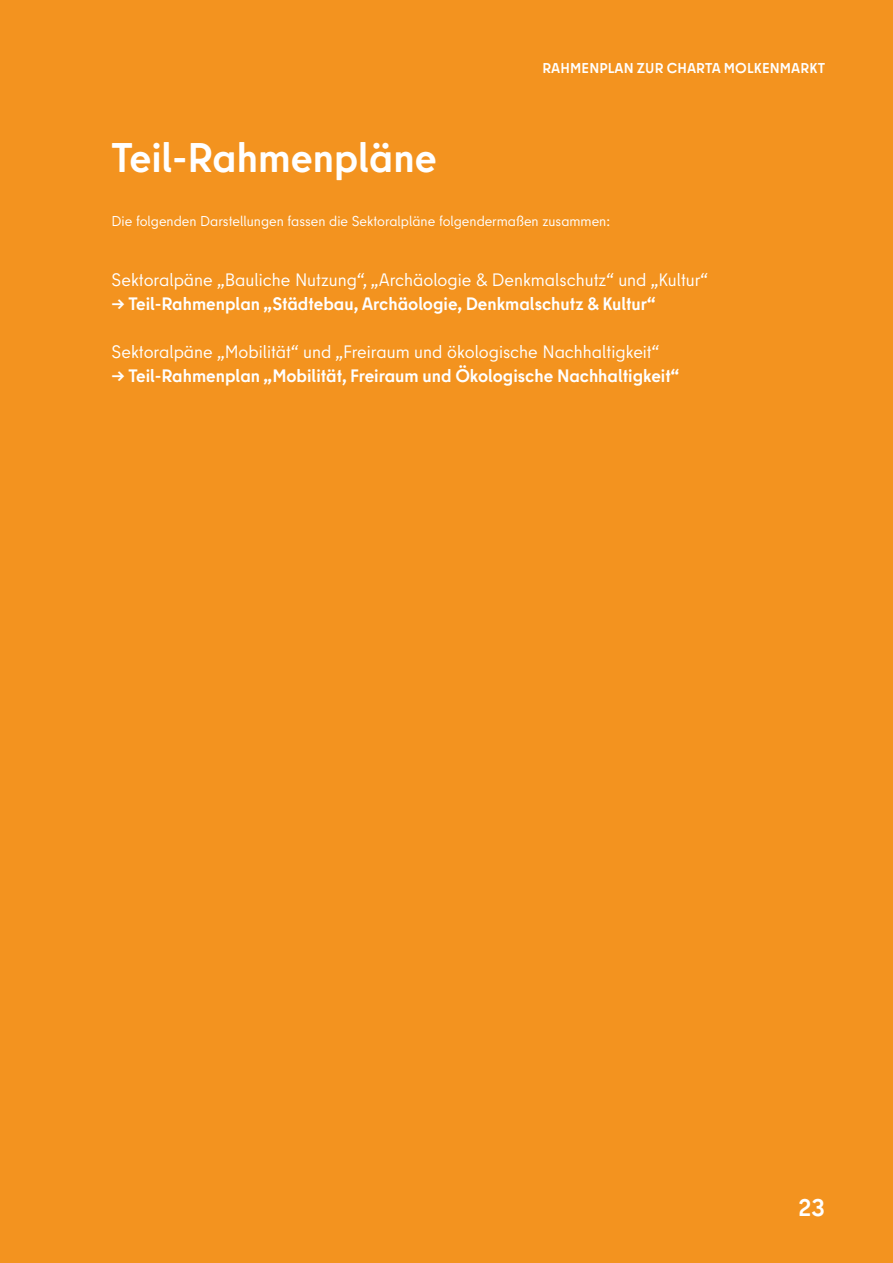
<style>
.page{position:relative;width:893px;height:1263px;background:#f3931f}
.page>*{position:absolute;margin:0;border:0;box-sizing:border-box;transform-origin:0 0}
.t1{font:700 41.4px "Berlin Type";color:#fff}
.t2{font:700 24px "Berlin Type";color:#fff}
.t3{font:18px "Berlin Type";color:#fff}
.t4{font:700 18px "Berlin Type";color:#fff}
.t5{font:14.25px "Berlin Type";color:#fff}
.t6{font:700 14.25px "Berlin Type";letter-spacing:.01em;color:#fff}
</style>
<div class="page">
<p class="t6" style="left:542px;top:62px;width:284px">RAHMENPLAN ZUR CHARTA MOLKENMARKT</p>
<h2 class="t1" style="left:112px;top:141px;width:327px">Teil-Rahmenpläne</h2>
<p class="t5" style="left:112px;top:215px;width:500px">Die folgenden Darstellungen fassen die Sektoralpläne folgendermaßen zusammen:</p>
<p class="t3" style="left:112px;top:273px;width:598px">Sektoralpäne „Bauliche Nutzung“, „Archäologie &amp; Denkmalschutz“ und „Kultur“</p>
<p class="t4" style="left:112px;top:297px;width:546px">→ Teil-Rahmenplan „Städtebau, Archäologie, Denkmalschutz &amp; Kultur“</p>
<p class="t3" style="left:112px;top:345px;width:550px">Sektoralpäne „Mobilität“ und „Freiraum und ökologische Nachhaltigkeit“</p>
<p class="t4" style="left:112px;top:369px;width:569px">→ Teil-Rahmenplan „Mobilität, Freiraum und Ökologische Nachhaltigkeit“</p>
<h2 class="t2" style="left:799px;top:1198px;width:28px">23</h2>
</div>
